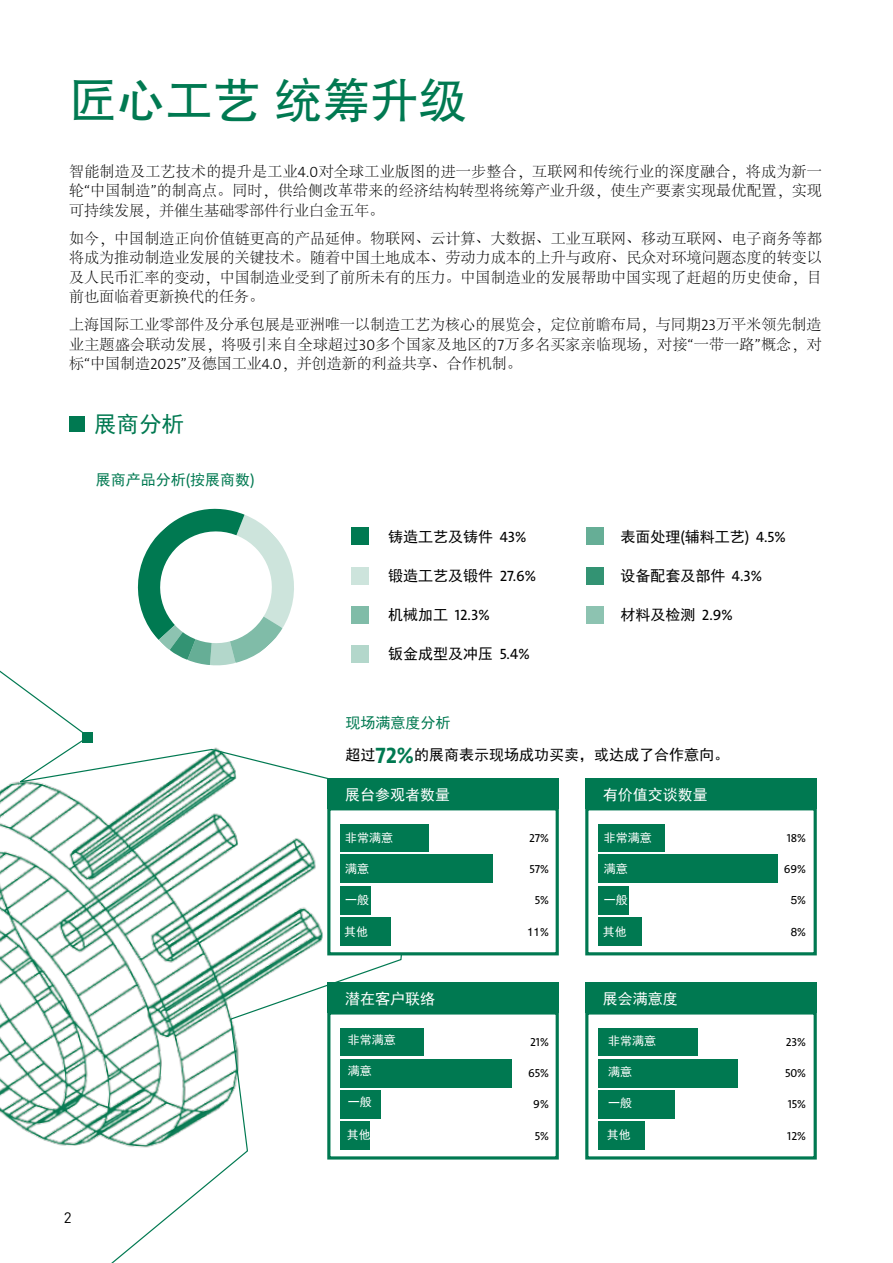
<style>
.page{position:relative;width:893px;height:1263px;background:#fff}
.page>*{position:absolute;margin:0;border:0;box-sizing:border-box;transform-origin:0 0}
.t1{font:48px "FZHTJW GB1 0";color:#007951}
.t2{font:22.5px "Sim Hei";color:#007951}
.t3{font:300 15px/19.5px "Adobe Song Std";letter-spacing:.005em;color:#000;text-align:justify}
.t4{font:15px "Sim Hei";color:#000}
.t5{font:15px "Sim Hei";color:#fff}
.t6{font:15px "Sim Hei";color:#007951}
.t7{font:15px "The Sans LP5 Plain";color:#000}
.t8{font:15px "DIN";color:#000}
.t9{font:12px "Sim Hei";color:#fff}
.t10{font:11.7px "The Sans LP5 Plain";letter-spacing:-.005em;color:#000}
.t11{font:11.7px "FZHTJW GB1 0";color:#000}
.s1{font-family:"The Sans LP3 Lig";font-weight:400}
.s2{font-family:"The Sans LP5 Plain"}
.s3{font-family:"Sim Hei"}
.s4{font-family:"The Sans LP7 Bld";font-size:22.5px;color:#007951}
</style>
<div class="page">
<div style="left:69px;top:417px;width:16px;height:15px;background:#007951"></div>
<div style="left:598px;top:825px;width:67px;height:27px;background:#007951"></div>
<div style="left:598px;top:855px;width:180px;height:28px;background:#007951"></div>
<div style="left:598px;top:886px;width:30px;height:28px;background:#007951"></div>
<div style="left:598px;top:917px;width:43px;height:29px;background:#007951"></div>
<div style="left:585px;top:807px;width:232px;height:148px;border:3px solid #007951"></div>
<div style="left:585px;top:778px;width:232px;height:30px;background:#007951"></div>
<div style="left:340px;top:1029px;width:84px;height:27px;background:#007951"></div>
<div style="left:340px;top:1059px;width:172px;height:28px;background:#007951"></div>
<div style="left:327px;top:1011px;width:232px;height:148px;border:3px solid #007951"></div>
<div style="left:327px;top:982px;width:232px;height:30px;background:#007951"></div>
<div style="left:598px;top:1029px;width:100px;height:27px;background:#007951"></div>
<div style="left:598px;top:1059px;width:140px;height:28px;background:#007951"></div>
<div style="left:598px;top:1090px;width:76px;height:29px;background:#007951"></div>
<div style="left:598px;top:1122px;width:47px;height:28px;background:#007951"></div>
<div style="left:585px;top:1011px;width:232px;height:148px;border:3px solid #007951"></div>
<div style="left:585px;top:982px;width:232px;height:30px;background:#007951"></div>
<svg style="left:137px;top:508px;width:157px;height:112px"></svg>
<div style="left:351px;top:567px;width:17px;height:17px;background:#cde4dc"></div>
<div style="left:586px;top:567px;width:17px;height:17px;background:#339373"></div>
<div style="left:586px;top:528px;width:17px;height:17px;background:#66ae96"></div>
<div style="left:351px;top:606px;width:17px;height:17px;background:#80bca8"></div>
<div style="left:351px;top:528px;width:17px;height:17px;background:#007951"></div>
<div style="left:586px;top:606px;width:17px;height:17px;background:#8dc3b1"></div>
<svg style="left:0;top:620px;width:417px;height:643px"></svg>
<div style="left:327px;top:807px;width:232px;height:148px;background:#fff;border:3px solid #007951"></div>
<div style="left:340px;top:825px;width:89px;height:27px;background:#007951"></div>
<div style="left:340px;top:855px;width:152px;height:28px;background:#007951"></div>
<div style="left:340px;top:886px;width:30px;height:28px;background:#007951"></div>
<div style="left:340px;top:917px;width:50px;height:29px;background:#007951"></div>
<div style="left:327px;top:778px;width:232px;height:30px;background:#007951"></div>
<h1 class="t1" style="left:69px;top:74px;width:399px">匠心工艺 统筹升级</h1>
<p class="t3" style="left:69px;top:162px;width:754px">智能制造及工艺技术的提升是工业<span class="s1">4.0</span>对全球工业版图的进一步整合，互联网和传统行业的深度融合，将成为新一轮<span class="s1">“</span>中国制造<span class="s1">”</span>的制高点。同时，供给侧改革带来的经济结构转型将统筹产业升级，使生产要素实现最优配置，实现可持续发展，并催生基础零部件行业白金五年。</p>
<p class="t3" style="left:69px;top:229px;width:754px">如今，中国制造正向价值链更高的产品延伸。物联网、云计算、大数据、工业互联网、移动互联网、电子商务等都将成为推动制造业发展的关键技术。随着中国土地成本、劳动力成本的上升与政府、民众对环境问题态度的转变以及人民币汇率的变动，中国制造业受到了前所未有的压力。中国制造业的发展帮助中国实现了赶超的历史使命，目前也面临着更新换代的任务。</p>
<p class="t3" style="left:69px;top:316px;width:754px">上海国际工业零部件及分承包展是亚洲唯一以制造工艺为核心的展览会，定位前瞻布局，与同期<span class="s1">23</span>万平米领先制造业主题盛会联动发展，将吸引来自全球超过<span class="s1">30</span>多个国家及地区的<span class="s1">7</span>万多名买家亲临现场，对接<span class="s1">“</span>一带一路<span class="s1">”</span>概念，对标<span class="s1">“</span>中国制造<span class="s1">2025”</span>及德国工业<span class="s1">4.0</span>，并创造新的利益共享、合作机制。</p>
<h2 class="t2" style="left:94px;top:412px;width:91px">展商分析</h2>
<p class="t6" style="left:96px;top:472px;width:161px">展商产品分析<span class="s2">(</span>按展商数<span class="s2">)</span></p>
<p class="t8" style="left:64px;top:1208px;width:9px">2</p>
<p class="t4" style="left:388px;top:529px;width:140px">铸造工艺及铸件 <span class="s2">43%</span></p>
<p class="t4" style="left:388px;top:568px;width:149px">锻造工艺及锻件 <span class="s2">27.6%</span></p>
<p class="t7" style="left:388px;top:606px;width:103px"><span class="s3">机械加工</span> 12.3%</p>
<p class="t4" style="left:388px;top:646px;width:143px">钣金成型及冲压 <span class="s2">5.4%</span></p>
<p class="t6" style="left:345px;top:715px;width:106px">现场满意度分析</p>
<p class="t4" style="left:620px;top:529px;width:167px">表面处理<span class="s2">(</span>辅料工艺<span class="s2">) 4.5%</span></p>
<p class="t4" style="left:620px;top:568px;width:143px">设备配套及部件 <span class="s2">4.3%</span></p>
<p class="t4" style="left:620px;top:607px;width:114px">材料及检测 <span class="s2">2.9%</span></p>
<p class="t4" style="left:345px;top:747px;width:385px">超过<span class="s4">72%</span>的展商表示现场成功买卖，或达成了合作意向。</p>
<p class="t5" style="left:345px;top:787px;width:106px">展台参观者数量</p>
<p class="t9" style="left:345px;top:831px;width:49px">非常满意</p>
<p class="t10" style="left:529px;top:830px;width:21px">27%</p>
<p class="t9" style="left:345px;top:862px;width:25px">满意</p>
<p class="t9" style="left:345px;top:893px;width:25px">一般</p>
<p class="t9" style="left:344px;top:926px;width:25px">其他</p>
<p class="t5" style="left:345px;top:991px;width:91px">潜在客户联络</p>
<p class="t9" style="left:348px;top:1034px;width:49px">非常满意</p>
<p class="t9" style="left:348px;top:1065px;width:25px">满意</p>
<p class="t9" style="left:348px;top:1096px;width:25px">一般</p>
<p class="t9" style="left:347px;top:1128px;width:25px">其他</p>
<p class="t10" style="left:529px;top:861px;width:21px">57%</p>
<p class="t10" style="left:535px;top:892px;width:16px">5%</p>
<p class="t11" style="left:527px;top:925px;width:23px">11<span class="s2">%</span></p>
<p class="t10" style="left:530px;top:1034px;width:20px">21%</p>
<p class="t10" style="left:528px;top:1065px;width:22px">65%</p>
<p class="t10" style="left:533px;top:1096px;width:17px">9%</p>
<p class="t10" style="left:535px;top:1128px;width:16px">5%</p>
<p class="t5" style="left:603px;top:787px;width:106px">有价值交谈数量</p>
<p class="t9" style="left:604px;top:831px;width:49px">非常满意</p>
<p class="t9" style="left:604px;top:862px;width:25px">满意</p>
<p class="t9" style="left:604px;top:893px;width:25px">一般</p>
<p class="t9" style="left:603px;top:926px;width:25px">其他</p>
<p class="t5" style="left:603px;top:991px;width:76px">展会满意度</p>
<p class="t9" style="left:608px;top:1034px;width:49px">非常满意</p>
<p class="t9" style="left:608px;top:1065px;width:25px">满意</p>
<p class="t9" style="left:608px;top:1096px;width:25px">一般</p>
<p class="t9" style="left:607px;top:1129px;width:25px">其他</p>
<p class="t10" style="left:787px;top:830px;width:21px">18%</p>
<p class="t10" style="left:784px;top:861px;width:24px">69%</p>
<p class="t11" style="left:791px;top:893px;width:17px">5<span class="s2">%</span></p>
<p class="t11" style="left:791px;top:925px;width:17px">8<span class="s2">%</span></p>
<p class="t10" style="left:786px;top:1034px;width:22px">23%</p>
<p class="t10" style="left:785px;top:1065px;width:22px">50%</p>
<p class="t10" style="left:788px;top:1096px;width:20px">15%</p>
<p class="t10" style="left:787px;top:1128px;width:20px">12%</p>
</div>
